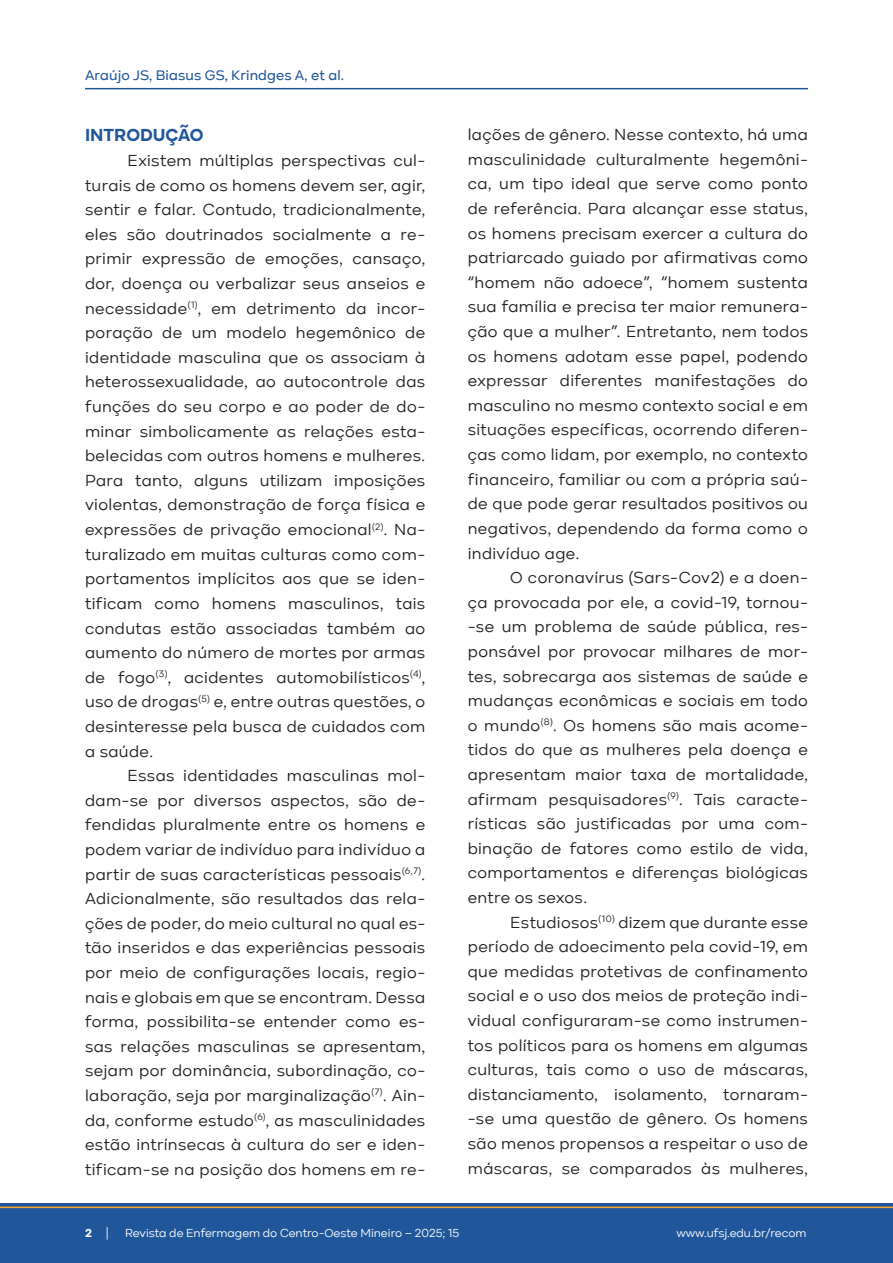
<style>
.page{position:relative;width:893px;height:1263px;background:#fff}
.page>*{position:absolute;margin:0;border:0;box-sizing:border-box;transform-origin:0 0}
.Tit_artigo{font:700 18px "Kinetika";color:#20579b}
.Texto_artigo{font:16.5px/24.6px "Kinetika";letter-spacing:.025em;color:#231f20;text-align:justify}
.t1{font:500 14.25px "Kinetika";letter-spacing:.01em;color:#20579b}
.t2{font:12px "Kinetika";color:#fff}
.t3{font:700 12px "Kinetika";color:#fff}
.s1{font-weight:400}
</style>
<div class="page">
<div style="left:0;top:1203px;width:893px;height:60px;background:#20579b"></div>
<hr style="left:0;top:1206px;width:893px;height:2px;background:#f9a42e">
<hr style="left:85px;top:88px;width:723px;height:1px;background:#20579b">
<p class="t1" style="left:85px;top:67px;width:261px">Araújo JS, Biasus GS, Krindges A, et al.</p>
<p class="Tit_artigo" style="left:85px;top:124px;width:120px">INTRODUÇÃO</p>
<p class="Texto_artigo" style="left:85px;top:148px;width:342px;text-indent:43px">Existem múltiplas perspectivas cul&shy;turais de como os homens devem ser, agir, sentir e falar. Contudo, tradicionalmente, eles são doutrinados socialmente a re&shy;primir expressão de emoções, cansaço, dor, doença ou verbalizar seus anseios e necessidade<sup>(1)</sup>, em detrimento da incor&shy;poração de um modelo hegemônico de identidade masculina que os associam à heterossexualidade, ao autocontrole das funções do seu corpo e ao poder de do&shy;minar simbolicamente as relações esta&shy;belecidas com outros homens e mulheres.<br>Para tanto, alguns utilizam imposições violentas, demonstração de força física e expressões de privação emocional<sup>(2)</sup>. Na&shy;turalizado em muitas culturas como com&shy;portamentos implícitos aos que se iden&shy;tificam como homens masculinos, tais condutas estão associadas também ao aumento do número de mortes por armas de fogo<sup>(3)</sup>, acidentes automobilísticos<sup>(4)</sup>, uso de drogas<sup>(5)</sup> e, entre outras questões, o desinteresse pela busca de cuidados com a saúde.</p>
<p class="Texto_artigo" style="left:85px;top:763px;width:342px;text-indent:43px">Essas identidades masculinas mol&shy;dam-se por diversos aspectos, são de&shy;fendidas pluralmente entre os homens e podem variar de indivíduo para indivíduo a partir de suas características pessoais<sup>(6,7)</sup>.<br>Adicionalmente, são resultados das rela&shy;ções de poder, do meio cultural no qual es&shy;tão inseridos e das experiências pessoais por meio de configurações locais, regio&shy;nais e globais em que se encontram. Dessa forma, possibilita-se entender como es&shy;sas relações masculinas se apresentam, sejam por dominância, subordinação, co&shy;laboração, seja por marginalização<sup>(7)</sup>. Ain&shy;da, conforme estudo<sup>(6)</sup>, as masculinidades estão intrínsecas à cultura do ser e iden&shy;tificam-se na posição dos homens em re-</p>
<p class="Texto_artigo" style="left:468px;top:122px;width:342px">lações de gênero. Nesse contexto, há uma masculinidade culturalmente hegemôni&shy;ca, um tipo ideal que serve como ponto de referência. Para alcançar esse status, os homens precisam exercer a cultura do patriarcado guiado por afirmativas como “homem não adoece”, “homem sustenta sua família e precisa ter maior remunera&shy;ção que a mulher”. Entretanto, nem todos os homens adotam esse papel, podendo expressar diferentes manifestações do masculino no mesmo contexto social e em situações específicas, ocorrendo diferen&shy;ças como lidam, por exemplo, no contexto financeiro, familiar ou com a própria saú&shy;de que pode gerar resultados positivos ou negativos, dependendo da forma como o indivíduo age.</p>
<p class="Texto_artigo" style="left:468px;top:565px;width:342px;text-indent:43px">O coronavírus (Sars-Cov2) e a doen&shy;ça provocada por ele, a covid-19, tornou--se um problema de saúde pública, res&shy;ponsável por provocar milhares de mor&shy;tes, sobrecarga aos sistemas de saúde e mudanças econômicas e sociais em todo o mundo<sup>(8)</sup>. Os homens são mais acome&shy;tidos do que as mulheres pela doença e apresentam maior taxa de mortalidade, afirmam pesquisadores<sup>(9)</sup>. Tais caracte&shy;rísticas são justificadas por uma com&shy;binação de fatores como estilo de vida, comportamentos e diferenças biológicas entre os sexos.</p>
<p class="Texto_artigo" style="left:468px;top:910px;width:342px;text-indent:43px">Estudiosos<sup>(10)</sup> dizem que durante esse período de adoecimento pela covid-19, em que medidas protetivas de confinamento social e o uso dos meios de proteção indi&shy;vidual configuraram-se como instrumen&shy;tos políticos para os homens em algumas culturas, tais como o uso de máscaras, distanciamento, isolamento, tornaram--se uma questão de gênero. Os homens são menos propensos a respeitar o uso de máscaras, se comparados às mulheres,</p>
<p class="t3" style="left:85px;top:1225px;width:25px">2 <span class="s1">|</span></p>
<p class="t2" style="left:125px;top:1226px;width:336px">Revista de Enfermagem do Centro-Oeste Mineiro – 2025; 15</p>
<p class="t2" style="left:676px;top:1226px;width:132px">www.ufsj.edu.br/recom</p>
</div>
